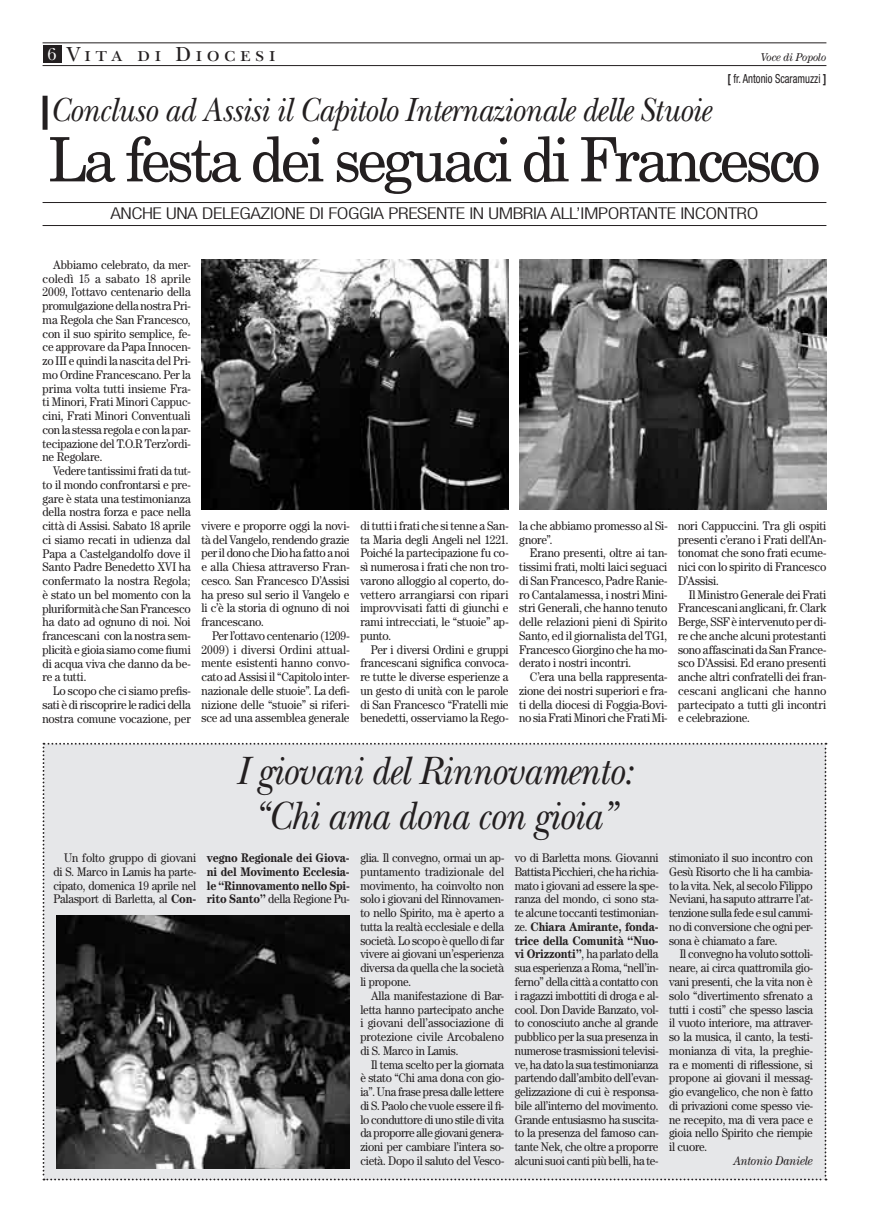
<style>
.page{position:relative;width:869px;height:1223px;background:#fff}
.page>*{position:absolute;margin:0;border:0;box-sizing:border-box;transform-origin:0 0}
.t1{font:61.25px "New Century Schlbk";letter-spacing:-.06em;color:#231f20;scale:.95 1}
.t2{font:italic 41.25px/45px "New Baskerville";letter-spacing:-.02em;color:#231f20;text-align:center;scale:.9 1}
.t3{font:italic 35px "New Baskerville";letter-spacing:-.02em;color:#231f20;scale:.9 1}
.t4{font:21.25px "New Baskerville SC";letter-spacing:.2em;color:#231f20}
.t5{font:17.5px "New Baskerville SC";color:#fff;scale:.95 1}
.t6{font:300 condensed 16.25px "Helvetica Neue";letter-spacing:-.02em;color:#231f20;scale:1.3 1}
.t7{font:12.5px/13.8px "Century";letter-spacing:-.02em;color:#231f20;text-align:justify;scale:.91 1}
.t8{font:12.5px/13.8px "Century";letter-spacing:-.02em;color:#231f20;text-align:justify;scale:.9 1}
.t9{font:700 12.5px/13.8px "Century";letter-spacing:-.02em;color:#231f20;text-align:justify;scale:.9 1}
.t10{font:condensed 12.5px "Helvetica Neue";color:#231f20;scale:.85 1}
.t11{font:italic 12.5px "Century";letter-spacing:-.02em;color:#231f20;scale:.9 1}
.t12{font:italic 11.25px "Century";letter-spacing:-.02em;color:#231f20;scale:.95 1}
.s1{font-weight:700}
.s2{font-weight:400}
</style>
<div class="page">
<hr style="left:43px;top:43px;width:783px;height:1px;background:#231f20">
<hr style="left:43px;top:65px;width:783px;height:1px;background:#231f20">
<div style="left:43px;top:46px;width:19px;height:17px;background:#231f20"></div>
<hr style="left:43px;top:202px;width:783px;height:1px;background:#231f20">
<hr style="left:43px;top:225px;width:783px;height:1px;background:#231f20">
<div style="left:43px;top:742px;width:783px;height:438px;background:#e6e7e9"></div>
<div style="left:43px;top:96px;width:5px;height:34px;background:#231f20"></div>
<img style="left:519px;top:260px;width:307px;height:249px">
<img style="left:201px;top:260px;width:307px;height:249px">
<img style="left:56px;top:915px;width:293px;height:253px">
<h3 class="t4" style="left:67px;top:42px;width:210px">Vita di Diocesi</h3>
<h3 class="t5" style="left:47px;top:44px;width:11px">6</h3>
<p class="t12" style="left:760px;top:51px;width:70px">Voce di Popolo</p>
<h3 class="t3" style="left:50px;top:89px;width:735px">Concluso ad Assisi il Capitolo Internazionale delle Stuoie</h3>
<p class="t10" style="left:727px;top:71px;width:118px"><span class="s1">[</span> fr. Antonio Scaramuzzi <span class="s1">]</span></p>
<h1 class="t1" style="left:48px;top:122px;width:813px">La festa dei seguaci di Francesco</h1>
<h3 class="t6" style="left:110px;top:204px;width:500px">ANCHE UNA DELEGAZIONE DI FOGGIA PRESENTE IN UMBRIA ALL’IMPORTANTE INCONTRO</h3>
<p class="t7" style="left:43px;top:257px;width:164px;text-indent:11px">Abbiamo celebrato, da mer&shy;coledì 15 a sabato 18 aprile 2009, l’ottavo centenario della promulgazione della nostra Pri&shy;ma Regola che San Francesco, con il suo spirito semplice, fe&shy;ce approvare da Papa Innocen&shy;zo III e quindi la nascita del Pri&shy;mo Ordine Francescano. Per la prima volta tutti insieme Fra&shy;ti Minori, Frati Minori Cappuc&shy;cini, Frati Minori Conventuali con la stessa regola e con la par&shy;tecipazione del T.O.R Terz’ordi&shy;ne Regolare.</p>
<p class="t7" style="left:43px;top:464px;width:164px;text-indent:11px">Vedere tantissimi frati da tut&shy;to il mondo confrontarsi e pre&shy;gare è stata una testimonianza della nostra forza e pace nella città di Assisi. Sabato 18 aprile ci siamo recati in udienza dal Papa a Castelgandolfo dove il Santo Padre Benedetto XVI ha confermato la nostra Regola; è stato un bel momento con la pluriformità che San Francesco ha dato ad ognuno di noi. Noi francescani con la nostra sem&shy;plicità e gioia siamo come fiumi di acqua viva che danno da be&shy;re a tutti.</p>
<p class="t7" style="left:42px;top:684px;width:164px;text-indent:11px">Lo scopo che ci siamo prefis&shy;sati è di riscoprire le radici della nostra comune vocazione, per</p>
<p class="t7" style="left:201px;top:518px;width:164px">vivere e proporre oggi la novi&shy;tà del Vangelo, rendendo grazie per il dono che Dio ha fatto a noi e alla Chiesa attraverso Fran&shy;cesco. San Francesco D’Assisi ha preso sul serio il Vangelo e li c’è la storia di ognuno di noi francescano.</p>
<p class="t7" style="left:201px;top:628px;width:164px;text-indent:11px">Per l’ottavo centenario (1209- 2009) i diversi Ordini attual&shy;mente esistenti hanno convo&shy;cato ad Assisi il “Capitolo inter&shy;nazionale delle stuoie”. La defi&shy;nizione delle “stuoie” si riferi&shy;sce ad una assemblea generale</p>
<p class="t7" style="left:360px;top:518px;width:164px">di tutti i frati che si tenne a San&shy;ta Maria degli Angeli nel 1221.<br>Poiché la partecipazione fu co&shy;sì numerosa i frati che non tro&shy;varono alloggio al coperto, do&shy;vettero arrangiarsi con ripari improvvisati fatti di giunchi e rami intrecciati, le “stuoie” ap&shy;punto.</p>
<p class="t7" style="left:360px;top:642px;width:164px;text-indent:11px">Per i diversi Ordini e gruppi francescani significa convoca&shy;re tutte le diverse esperienze a un gesto di unità con le parole di San Francesco “Fratelli mie benedetti, osserviamo la Rego-</p>
<p class="t7" style="left:519px;top:518px;width:164px">la che abbiamo promesso al Si&shy;gnore”.</p>
<p class="t7" style="left:519px;top:546px;width:164px;text-indent:11px">Erano presenti, oltre ai tan&shy;tissimi frati, molti laici seguaci di San Francesco, Padre Ranie&shy;ro Cantalamessa, i nostri Mini&shy;stri Generali, che hanno tenuto delle relazioni pieni di Spirito Santo, ed il giornalista del TG1, Francesco Giorgino che ha mo&shy;derato i nostri incontri.</p>
<p class="t7" style="left:519px;top:670px;width:164px;text-indent:11px">C’era una bella rappresenta&shy;zione dei nostri superiori e fra&shy;ti della diocesi di Foggia-Bovi&shy;no sia Frati Minori che Frati Mi-</p>
<p class="t7" style="left:677px;top:518px;width:164px">nori Cappuccini. Tra gli ospiti presenti c’erano i Frati dell’An&shy;tonomat che sono frati ecume&shy;nici con lo spirito di Francesco D’Assisi.</p>
<p class="t7" style="left:677px;top:587px;width:164px;text-indent:11px">Il Ministro Generale dei Frati Francescani anglicani, fr. Clark Berge, SSF è intervenuto per di&shy;re che anche alcuni protestanti sono affascinati da San France&shy;sco D’Assisi. Ed erano presenti anche altri confratelli dei fran&shy;cescani anglicani che hanno partecipato a tutti gli incontri e celebrazione.</p>
<h2 class="t2" style="left:235px;top:748px;width:443px">I giovani del Rinnovamento: “Chi ama dona con gioia”</h2>
<p class="t8" style="left:53px;top:850px;width:160px;text-indent:11px">Un folto gruppo di giovani di S. Marco in Lamis ha parte&shy;cipato, domenica 19 aprile nel Palasport di Barletta, al <span class="s1">Con-</span></p>
<p class="t9" style="left:207px;top:850px;width:160px">vegno Regionale dei Giova&shy;ni del Movimento Ecclesia&shy;le “Rinnovamento nello Spi&shy;rito Santo” <span class="s2">della Regione Pu-</span></p>
<p class="t8" style="left:360px;top:850px;width:161px">glia. Il convegno, ormai un ap&shy;puntamento tradizionale del movimento, ha coinvolto non solo i giovani del Rinnovamen&shy;to nello Spirito, ma è aperto a tutta la realtà ecclesiale e della società. Lo scopo è quello di far vivere ai giovani un’esperienza diversa da quella che la società li propone.</p>
<p class="t8" style="left:360px;top:988px;width:161px;text-indent:11px">Alla manifestazione di Bar&shy;letta hanno partecipato anche i giovani dell’associazione di protezione civile Arcobaleno di S. Marco in Lamis.</p>
<p class="t8" style="left:360px;top:1057px;width:161px;text-indent:11px">Il tema scelto per la giornata è stato “Chi ama dona con gio&shy;ia”. Una frase presa dalle lettere di S. Paolo che vuole essere il fi&shy;lo conduttore di uno stile di vita da proporre alle giovani genera&shy;zioni per cambiare l’intera so&shy;cietà. Dopo il saluto del Vesco-</p>
<p class="t8" style="left:514px;top:850px;width:161px">vo di Barletta mons. Giovanni Battista Picchieri, che ha richia&shy;mato i giovani ad essere la spe&shy;ranza del mondo, ci sono sta&shy;te alcune toccanti testimonian&shy;ze. <span class="s1">Chiara Amirante, fonda&shy;trice della Comunità “Nuo&shy;vi Orizzonti”</span>, ha parlato della sua esperienza a Roma, “nell’in&shy;ferno” della città a contatto con i ragazzi imbottiti di droga e al&shy;cool. Don Davide Banzato, vol&shy;to conosciuto anche al grande pubblico per la sua presenza in numerose trasmissioni televisi&shy;ve, ha dato la sua testimonianza partendo dall’ambito dell’evan&shy;gelizzazione di cui è responsa&shy;bile all’interno del movimento.<br>Grande entusiasmo ha suscita&shy;to la presenza del famoso can&shy;tante Nek, che oltre a proporre alcuni suoi canti più belli, ha te-</p>
<p class="t8" style="left:668px;top:850px;width:161px">stimoniato il suo incontro con Gesù Risorto che li ha cambia&shy;to la vita. Nek, al secolo Filippo Neviani, ha saputo attrarre l’at&shy;tenzione sulla fede e sul cammi&shy;no di conversione che ogni per&shy;sona è chiamato a fare.</p>
<p class="t8" style="left:668px;top:947px;width:161px;text-indent:11px">Il convegno ha voluto sottoli&shy;neare, ai circa quattromila gio&shy;vani presenti, che la vita non è solo “divertimento sfrenato a tutti i costi” che spesso lascia il vuoto interiore, ma attraver&shy;so la musica, il canto, la testi&shy;monianza di vita, la preghie&shy;ra e momenti di riflessione, si propone ai giovani il messag&shy;gio evangelico, che non è fatto di privazioni come spesso vie&shy;ne recepito, ma di vera pace e gioia nello Spirito che riempie il cuore.</p>
<p class="t11" style="left:733px;top:1153px;width:90px">Antonio Daniele</p>
</div>
